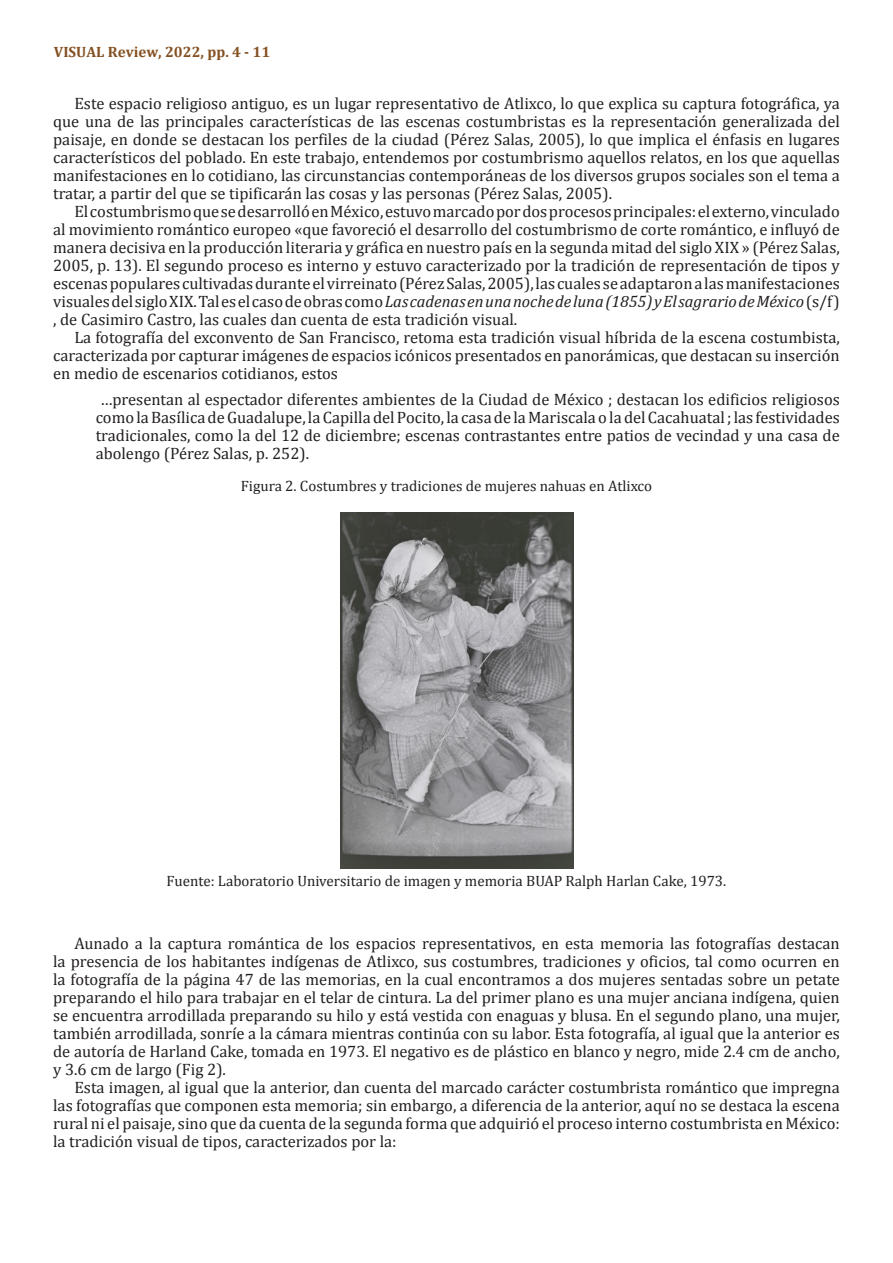
<style>
.page{position:relative;width:893px;height:1263px;background:#fff}
.page>*{position:absolute;margin:0;border:0;box-sizing:border-box;transform-origin:0 0}
.Parrafos-siguientes{font:16.5px/18px "Cambria";color:#231f20;text-align:justify}
.Citas{font:16.5px/18px "Cambria";color:#231f20;text-align:justify}
.Parrafos-siguientes-2{font:italic 16.5px "Cambria";color:#231f20}
.Fuente-Tablas{font:15px "Cambria";color:#231f20}
.Parrafos-siguientes-3{font:700 15px "Cambria";color:#845022}
.s1{font-style:normal}
</style>
<div class="page">
<img style="left:341px;top:512px;width:232px;height:356px">
<p class="Parrafos-siguientes-3" style="left:54px;top:41px;width:218px">VISUAL Review, 2022, pp. 4 - 11</p>
<p class="Parrafos-siguientes" style="left:74px;top:94px;width:767px">Este espacio religioso antiguo, es un lugar representativo de Atlixco, lo que explica su captura fotográfica, ya</p>
<p class="Parrafos-siguientes" style="left:53px;top:112px;width:788px">que una de las principales características de las escenas costumbristas es la representación generalizada del</p>
<p class="Parrafos-siguientes" style="left:53px;top:130px;width:788px">paisaje, en donde se destacan los perfiles de la ciudad (Pérez Salas, 2005), lo que implica el énfasis en lugares</p>
<p class="Parrafos-siguientes" style="left:53px;top:148px;width:788px">característicos del poblado. En este trabajo, entendemos por costumbrismo aquellos relatos, en los que aquellas</p>
<p class="Parrafos-siguientes" style="left:53px;top:166px;width:788px">manifestaciones en lo cotidiano, las circunstancias contemporáneas de los diversos grupos sociales son el tema a</p>
<p class="Parrafos-siguientes" style="left:53px;top:184px;width:560px">tratar, a partir del que se tipificarán las cosas y las personas (Pérez Salas, 2005).</p>
<p class="Parrafos-siguientes" style="left:74px;top:202px;width:767px">El costumbrismo que se desarrolló en México, estuvo marcado por dos procesos principales: el externo, vinculado</p>
<p class="Parrafos-siguientes" style="left:53px;top:220px;width:788px">al movimiento romántico europeo «que favoreció el desarrollo del costumbrismo de corte romántico, e influyó de</p>
<p class="Parrafos-siguientes" style="left:53px;top:238px;width:788px">manera decisiva en la producción literaria y gráfica en nuestro país en la segunda mitad del siglo XIX » (Pérez Salas,</p>
<p class="Parrafos-siguientes" style="left:53px;top:256px;width:788px">2005, p. 13). El segundo proceso es interno y estuvo caracterizado por la tradición de representación de tipos y</p>
<p class="Parrafos-siguientes" style="left:53px;top:274px;width:788px">escenas populares cultivadas durante el virreinato (Pérez Salas, 2005), las cuales se adaptaron a las manifestaciones</p>
<p class="Parrafos-siguientes-2" style="left:53px;top:289px;width:788px"><span class="s1">visuales del siglo XIX. Tal es el caso de obras como</span> Las cadenas en una noche de luna (1855) y El sagrario de México <span class="s1">(s/f)</span></p>
<p class="Parrafos-siguientes" style="left:53px;top:310px;width:466px">, de Casimiro Castro, las cuales dan cuenta de esta tradición visual.</p>
<p class="Parrafos-siguientes" style="left:74px;top:328px;width:767px">La fotografía del exconvento de San Francisco, retoma esta tradición visual híbrida de la escena costumbista,</p>
<p class="Parrafos-siguientes" style="left:53px;top:346px;width:788px">caracterizada por capturar imágenes de espacios icónicos presentados en panorámicas, que destacan su inserción</p>
<p class="Parrafos-siguientes" style="left:53px;top:364px;width:286px">en medio de escenarios cotidianos, estos</p>
<p class="Citas" style="left:96px;top:390px;width:746px">…presentan al espectador diferentes ambientes de la Ciudad de México ; destacan los edificios religiosos como la Basílica de Guadalupe, la Capilla del Pocito, la casa de la Mariscala o la del Cacahuatal ; las festividades tradicionales, como la del 12 de diciembre; escenas contrastantes entre patios de vecindad y una casa de abolengo (Pérez Salas, p. 252).</p>
<p class="Fuente-Tablas" style="left:241px;top:477px;width:413px">Figura 2. Costumbres y tradiciones de mujeres nahuas en Atlixco</p>
<p class="Fuente-Tablas" style="left:167px;top:872px;width:561px">Fuente: Laboratorio Universitario de imagen y memoria BUAP Ralph Harlan Cake, 1973.</p>
<p class="Parrafos-siguientes" style="left:53px;top:934px;width:788px;text-indent:21px">Aunado a la captura romántica de los espacios representativos, en esta memoria las fotografías destacan la presencia de los habitantes indígenas de Atlixco, sus costumbres, tradiciones y oficios, tal como ocurren en la fotografía de la página 47 de las memorias, en la cual encontramos a dos mujeres sentadas sobre un petate preparando el hilo para trabajar en el telar de cintura. La del primer plano es una mujer anciana indígena, quien se encuentra arrodillada preparando su hilo y está vestida con enaguas y blusa. En el segundo plano, una mujer, también arrodillada, sonríe a la cámara mientras continúa con su labor. Esta fotografía, al igual que la anterior es de autoría de Harland Cake, tomada en 1973. El negativo es de plástico en blanco y negro, mide 2.4 cm de ancho, y 3.6 cm de largo (Fig 2).</p>
<p class="Parrafos-siguientes" style="left:53px;top:1078px;width:788px;text-indent:21px">Esta imagen, al igual que la anterior, dan cuenta del marcado carácter costumbrista romántico que impregna las fotografías que componen esta memoria; sin embargo, a diferencia de la anterior, aquí no se destaca la escena rural ni el paisaje, sino que da cuenta de la segunda forma que adquirió el proceso interno costumbrista en México: la tradición visual de tipos, caracterizados por la:</p>
</div>
